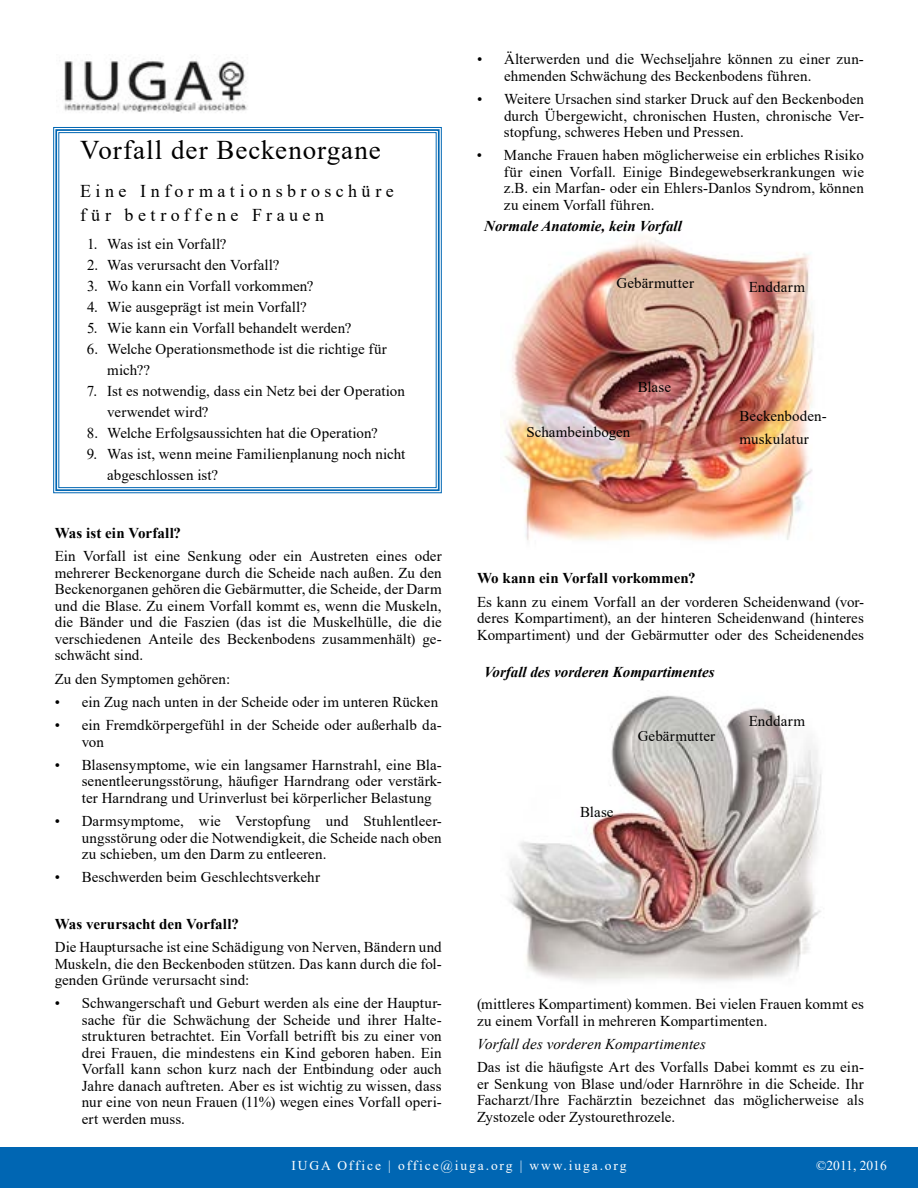
<style>
.page{position:relative;width:918px;height:1188px;background:#fff}
.page>*{position:absolute;margin:0;border:0;box-sizing:border-box;transform-origin:0 0}
.t1{font:27px "Times New Roman";letter-spacing:.03em;color:#000}
.t2{font:18px/24px "Times New Roman";letter-spacing:.245em;color:#000}
.t3{font:15px/16.5px "Times New Roman";letter-spacing:.005em;color:#000;text-align:justify}
.t4{font:700 15px "Times New Roman";letter-spacing:.005em;color:#000}
.t5{font:italic 700 15px "Times New Roman";color:#000}
.t6{font:italic 15px "Times New Roman";letter-spacing:.005em;color:#000}
.t7{font:13.5px "Times New Roman";letter-spacing:.14em;color:#fff}
.t8{font:13.5px "Times New Roman";color:#fff}
</style>
<div class="page">
<div style="left:0;top:1147px;width:918px;height:41px;background:#0066b3"></div>
<img style="left:64px;top:59px;width:184px;height:54px">
<svg style="left:53px;top:127px;width:389px;height:367px"></svg>
<div style="left:55px;top:129px;width:385px;height:362px;border:2px solid #0066b3"></div>
<div style="left:58px;top:132px;width:379px;height:356px;border:1px solid #0066b3"></div>
<img style="left:504px;top:235px;width:310px;height:306px">
<img style="left:509px;top:695px;width:313px;height:287px">
<h1 class="t1" style="left:80px;top:131px;width:302px">Vorfall der Beckenorgane</h1>
<p class="t2" style="left:80px;top:178px;width:315px">Eine Informationsbroschüre für betroffene Frauen</p>
<p class="t3" style="left:87px;top:235px;width:141px">1. Was ist ein Vorfall?</p>
<p class="t3" style="left:87px;top:256px;width:194px">2. Was verursacht den Vorfall?</p>
<p class="t3" style="left:87px;top:277px;width:228px">3. Wo kann ein Vorfall vorkommen?</p>
<p class="t3" style="left:87px;top:298px;width:221px">4. Wie ausgeprägt ist mein Vorfall?</p>
<p class="t3" style="left:87px;top:319px;width:266px">5. Wie kann ein Vorfall behandelt werden?</p>
<p class="t3" style="left:107px;top:338px;width:281px;line-height:21px;text-indent:-20px">6. Welche Operationsmethode ist die richtige für mich??</p>
<p class="t3" style="left:107px;top:380px;width:299px;line-height:21px;text-indent:-20px">7. Ist es notwendig, dass ein Netz bei der Operation verwendet wird?</p>
<p class="t3" style="left:87px;top:424px;width:292px">8. Welche Erfolgsaussichten hat die Operation?</p>
<p class="t3" style="left:107px;top:443px;width:300px;line-height:21px;text-indent:-20px">9. Was ist, wenn meine Familienplanung noch nicht abgeschlossen ist?</p>
<p class="t4" style="left:55px;top:522px;width:128px">Was ist ein Vorfall?</p>
<p class="t3" style="left:55px;top:548px;width:389px">Ein Vorfall ist eine Senkung oder ein Austreten eines oder mehrerer Beckenorgane durch die Scheide nach außen. Zu den Beckenorganen gehören die Gebärmutter, die Scheide, der Darm und die Blase. Zu einem Vorfall kommt es, wenn die Muskeln, die Bänder und die Faszien (das ist die Muskelhülle, die die verschiedenen Anteile des Beckenbodens zusammenhält) ge&shy;schwächt sind.</p>
<p class="t3" style="left:55px;top:670px;width:177px">Zu den Symptomen gehören:</p>
<p class="t3" style="left:55px;top:693px;width:385px">• ein Zug nach unten in der Scheide oder im unteren Rücken</p>
<p class="t3" style="left:82px;top:716px;width:361px;text-indent:-27px">• ein Fremdkörpergefühl in der Scheide oder außerhalb da&shy;von</p>
<p class="t3" style="left:82px;top:756px;width:361px;text-indent:-27px">• Blasensymptome, wie ein langsamer Harnstrahl, eine Bla&shy;senentleerungsstörung, häufiger Harndrang oder verstärk&shy;ter Harndrang und Urinverlust bei körperlicher Belastung</p>
<p class="t3" style="left:82px;top:812px;width:362px;text-indent:-27px">• Darmsymptome, wie Verstopfung und Stuhlentleer&shy;ungsstörung oder die Notwendigkeit, die Scheide nach oben zu schieben, um den Darm zu entleeren.</p>
<p class="t3" style="left:55px;top:869px;width:267px">• Beschwerden beim Geschlechtsverkehr</p>
<p class="t4" style="left:55px;top:913px;width:186px">Was verursacht den Vorfall?</p>
<p class="t3" style="left:55px;top:938px;width:389px">Die Hauptursache ist eine Schädigung von Nerven, Bändern und Muskeln, die den Beckenboden stützen. Das kann durch die fol&shy;genden Gründe verursacht sind:</p>
<p class="t3" style="left:82px;top:995px;width:362px;text-indent:-27px">• Schwangerschaft und Geburt werden als eine der Hauptur&shy;sache für die Schwächung der Scheide und ihrer Halte&shy;strukturen betrachtet. Ein Vorfall betrifft bis zu einer von drei Frauen, die mindestens ein Kind geboren haben. Ein Vorfall kann schon kurz nach der Entbindung oder auch Jahre danach auftreten. Aber es ist wichtig zu wissen, dass nur eine von neun Frauen (11%) wegen eines Vorfall operi&shy;ert werden muss.</p>
<p class="t3" style="left:504px;top:51px;width:361px;text-indent:-27px">• Älterwerden und die Wechseljahre können zu einer zun&shy;ehmenden Schwächung des Beckenbodens führen.</p>
<p class="t3" style="left:504px;top:90px;width:362px;text-indent:-27px">• Weitere Ursachen sind starker Druck auf den Beckenboden durch Übergewicht, chronischen Husten, chronische Ver&shy;stopfung, schweres Heben und Pressen.</p>
<p class="t3" style="left:504px;top:147px;width:362px;text-indent:-27px">• Manche Frauen haben möglicherweise ein erbliches Risiko für einen Vorfall. Einige Bindegewebserkrankungen wie z.B. ein Marfan- oder ein Ehlers-Danlos Syndrom, können zu einem Vorfall führen.</p>
<p class="t5" style="left:484px;top:215px;width:199px">Normale Anatomie, kein Vorfall</p>
<p class="t3" style="left:616px;top:274px;width:79px">Gebärmutter</p>
<p class="t3" style="left:638px;top:378px;width:35px">Blase</p>
<p class="t3" style="left:526px;top:423px;width:106px">Schambeinbogen</p>
<p class="t3" style="left:749px;top:278px;width:58px">Enddarm</p>
<p class="t3" style="left:740px;top:404px;width:89px;line-height:22.5px">Beckenboden&shy;muskulatur</p>
<p class="t4" style="left:477px;top:568px;width:220px">Wo kann ein Vorfall vorkommen?</p>
<p class="t3" style="left:477px;top:593px;width:389px">Es kann zu einem Vorfall an der vorderen Scheidenwand (vor&shy;deres Kompartiment), an der hinteren Scheidenwand (hinteres Kompartiment) und der Gebärmutter oder des Scheidenendes</p>
<p class="t5" style="left:484px;top:662px;width:232px">Vorfall des vorderen Kompartimentes</p>
<p class="t3" style="left:638px;top:727px;width:79px">Gebärmutter</p>
<p class="t3" style="left:580px;top:804px;width:35px">Blase</p>
<p class="t3" style="left:749px;top:712px;width:58px">Enddarm</p>
<p class="t3" style="left:477px;top:996px;width:388px">(mittleres Kompartiment) kommen. Bei vielen Frauen kommt es zu einem Vorfall in mehreren Kompartimenten.</p>
<p class="t6" style="left:477px;top:1034px;width:230px">Vorfall des vorderen Kompartimentes</p>
<p class="t3" style="left:477px;top:1059px;width:388px">Das ist die häufigste Art des Vorfalls Dabei kommt es zu ein&shy;er Senkung von Blase und/oder Harnröhre in die Scheide. Ihr Facharzt/Ihre Fachärztin bezeichnet das möglicherweise als Zystozele oder Zystourethrozele.</p>
<p class="t7" style="left:292px;top:1156px;width:336px">IUGA Office | office@iuga.org | www.iuga.org</p>
<p class="t8" style="left:816px;top:1156px;width:72px">©2011, 2016</p>
</div>
